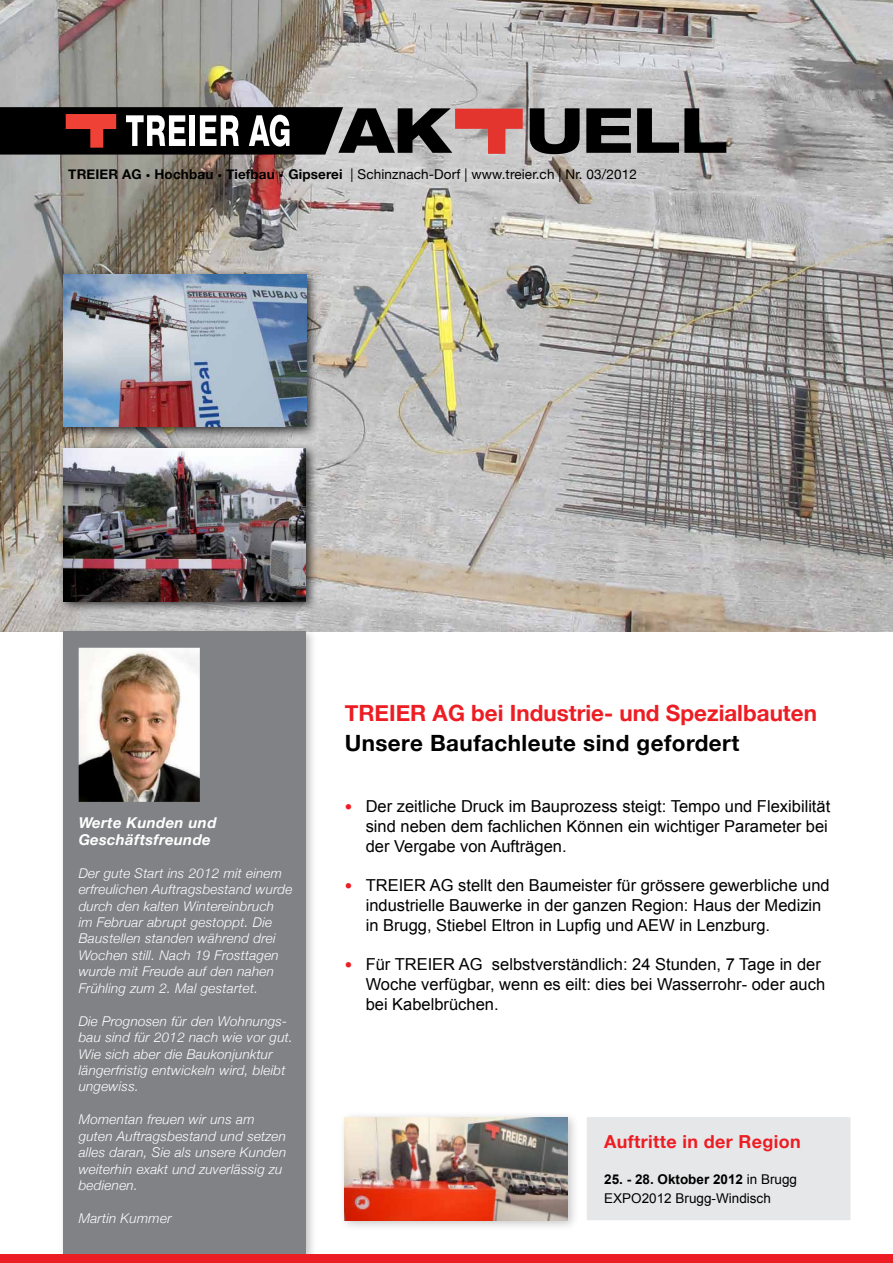
<style>
.page{position:relative;width:893px;height:1263px;background:#fff}
.page>*{position:absolute;margin:0;border:0;box-sizing:border-box;transform-origin:0 0}
.t1{font:700 22.35px "Helvetica Neue";color:#ed1d24}
.t2{font:700 22.35px "Helvetica Neue";letter-spacing:.02em;color:#000}
.t3{font:700 18px "Helvetica Neue";letter-spacing:.02em;color:#ed1d24}
.t4{font:16.5px/19.8px "Arial";color:#000}
.t5{font:italic 700 15px/16.5px "Helvetica Neue";letter-spacing:.02em;color:#fff}
.t6{font:italic 300 13.5px/16.5px "Helvetica Neue";letter-spacing:.02em;color:#fff}
.t7{font:13.5px "Helvetica Neue";letter-spacing:.01em;color:#000}
.t8{font:13.5px/19.5px "Arial";color:#000}
.s1{font-weight:700}
.s2{font-family:"Futura";font-weight:700}
.s3{font-family:"Helvetica Neue";font-weight:700;font-size:15px;color:#ed1d24}
</style>
<div class="page">
<img style="left:0;top:0;width:893px;height:632px">
<div style="left:59px;top:626px;width:258px;height:637px;background:#000;opacity:.24"></div>
<div style="left:64px;top:631px;width:242px;height:623px;background:#808285"></div>
<div style="left:0;top:1254px;width:893px;height:9px;background:#ed1d24"></div>
<svg style="left:530px;top:108px;width:50px;height:46px;background:#4a4a4a"></svg>
<svg style="left:586px;top:108px;width:45px;height:45px;background:#343434"></svg>
<svg style="left:637px;top:108px;width:89px;height:45px;background:#656464"></svg>
<div style="left:58px;top:268px;width:261px;height:171px;background:#000;opacity:.75"></div>
<img style="left:64px;top:274px;width:242px;height:152px">
<div style="left:587px;top:1117px;width:263px;height:103px;background:#e6e7e8"></div>
<img style="left:79px;top:648px;width:121px;height:154px">
<div style="left:339px;top:1111px;width:241px;height:121px;background:#000;opacity:.23"></div>
<img style="left:345px;top:1117px;width:223px;height:103px">
<div style="left:58px;top:443px;width:260px;height:170px;background:#000;opacity:.75"></div>
<img style="left:64px;top:449px;width:242px;height:152px">
<svg style="left:0;top:107px;width:523px;height:48px;background:#584443"></svg>
<p class="t7" style="left:68px;top:166px;width:570px"><span class="s1">TREIER AG</span> <span class="s2">·</span> <span class="s1">Hochbau</span> <span class="s2">·</span> <span class="s1">Tiefbau</span> <span class="s2">·</span> <span class="s1">Gipserei</span> | Schinznach-Dorf | www.treier.ch | Nr. 03/2012</p>
<p class="t5" style="left:79px;top:814px;width:139px">Werte Kunden und<br>Geschäftsfreunde</p>
<p class="t6" style="left:79px;top:864px;width:215px">Der gute Start ins 2012 mit einem erfreulichen Auftragsbestand wurde durch den kalten Wintereinbruch<br>im Februar abrupt gestoppt. Die<br>Baustellen standen während drei<br>Wochen still. Nach 19 Frosttagen wurde mit Freude auf den nahen<br>Frühling zum 2. Mal gestartet.</p>
<p class="t6" style="left:79px;top:1012px;width:216px">Die Prognosen für den Wohnungs&shy;bau sind für 2012 nach wie vor gut.<br>Wie sich aber die Baukonjunktur längerfristig entwickeln wird, bleibt ungewiss.</p>
<p class="t6" style="left:79px;top:1111px;width:209px">Momentan freuen wir uns am guten Auftragsbestand und setzen alles daran, Sie als unsere Kunden weiterhin exakt und zuverlässig zu bedienen.</p>
<p class="t6" style="left:79px;top:1210px;width:94px">Martin Kummer</p>
<h1 class="t1" style="left:345px;top:699px;width:474px">TREIER AG bei Industrie- und Spezialbauten</h1>
<h1 class="t2" style="left:345px;top:729px;width:396px">Unsere Baufachleute sind gefordert</h1>
<p class="t4" style="left:366px;top:796px;width:466px;text-indent:-21px"><span class="s3">•</span> Der zeitliche Druck im Bauprozess steigt: Tempo und Flexibilität sind neben dem fachlichen Können ein wichtiger Parameter bei der Vergabe von Aufträgen.</p>
<p class="t4" style="left:366px;top:876px;width:466px;text-indent:-21px"><span class="s3">•</span> TREIER AG stellt den Baumeister für grössere gewerbliche und industrielle Bauwerke in der ganzen Region: Haus der Medizin in Brugg, Stiebel Eltron in Lupfig und AEW in Lenzburg.</p>
<p class="t4" style="left:366px;top:955px;width:461px;text-indent:-21px"><span class="s3">•</span> Für TREIER AG selbstverständlich: 24 Stunden, 7 Tage in der<br>Woche verfügbar, wenn es eilt: dies bei Wasserrohr- oder auch bei Kabelbrüchen.</p>
<h2 class="t3" style="left:604px;top:1130px;width:198px">Auftritte in der Region</h2>
<p class="t8" style="left:604px;top:1169px;width:194px"><span class="s1">25. - 28. Oktober 2012</span> in Brugg<br>EXPO2012 Brugg-Windisch</p>
</div>
